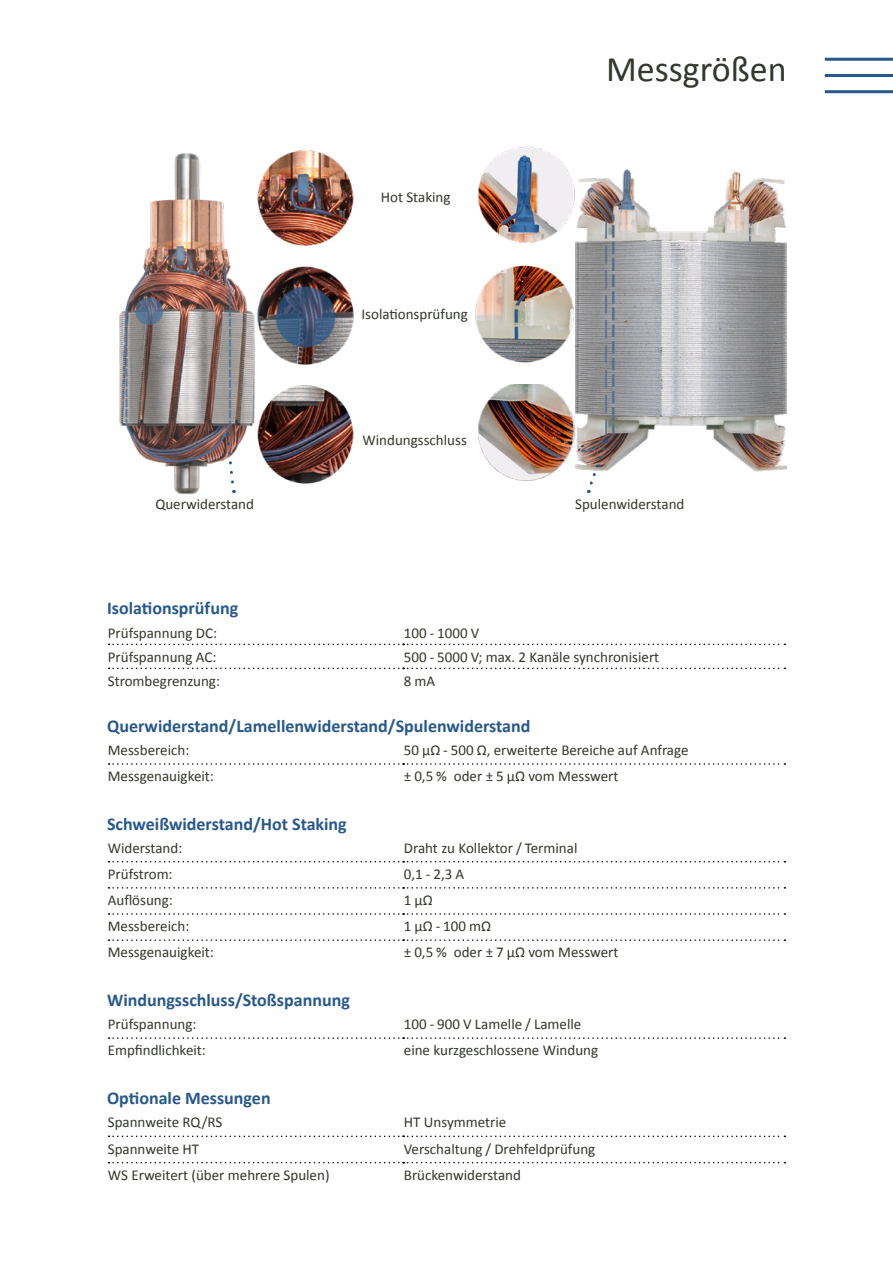
<style>
.page{position:relative;width:893px;height:1263px;background:#fff}
.page>*{position:absolute;margin:0;border:0;box-sizing:border-box;transform-origin:0 0}
.t1{font:36px "Calibri";color:#33382d}
.t2{font:700 18px "Calibri";color:#27588d}
.t3{font:15px "Calibri";color:#32372c}
</style>
<div class="page">
<svg style="left:109px;top:644px;width:676px;height:1px"></svg>
<svg style="left:109px;top:668px;width:676px;height:1px"></svg>
<svg style="left:109px;top:763px;width:676px;height:2px"></svg>
<img style="left:119px;top:153px;width:135px;height:342px">
<img style="left:575px;top:169px;width:212px;height:303px">
<img style="left:257px;top:385px;width:97px;height:99px">
<img style="left:257px;top:266px;width:97px;height:99px">
<img style="left:257px;top:150px;width:97px;height:96px">
<img style="left:478px;top:384px;width:97px;height:97px">
<img style="left:478px;top:146px;width:97px;height:97px">
<img style="left:476px;top:265px;width:98px;height:98px">
<svg style="left:109px;top:861px;width:676px;height:1px"></svg>
<svg style="left:109px;top:887px;width:676px;height:2px"></svg>
<svg style="left:109px;top:913px;width:676px;height:2px"></svg>
<svg style="left:109px;top:939px;width:676px;height:2px"></svg>
<svg style="left:109px;top:1135px;width:676px;height:2px"></svg>
<svg style="left:109px;top:1162px;width:676px;height:1px"></svg>
<svg style="left:109px;top:1037px;width:676px;height:2px"></svg>
<svg style="left:225px;top:433px;width:11px;height:60px"></svg>
<svg style="left:587px;top:440px;width:21px;height:53px"></svg>
<hr style="left:825px;top:74px;width:68px;height:3px;background:#27588d">
<hr style="left:825px;top:90px;width:68px;height:3px;background:#27588d">
<hr style="left:825px;top:58px;width:68px;height:3px;background:#27588d">
<p class="t3" style="left:381px;top:187px;width:71px">Hot Staking</p>
<p class="t3" style="left:361px;top:305px;width:108px">Isolationsprüfung</p>
<p class="t3" style="left:362px;top:430px;width:106px">Windungsschluss</p>
<h1 class="t1" style="left:606px;top:46px;width:182px">Messgrößen</h1>
<p class="t3" style="left:155px;top:495px;width:100px">Querwiderstand</p>
<p class="t3" style="left:575px;top:494px;width:111px">Spulenwiderstand</p>
<p class="t2" style="left:107px;top:597px;width:133px">Isolationsprüfung</p>
<p class="t3" style="left:108px;top:623px;width:111px">Prüfspannung DC:</p>
<p class="t3" style="left:404px;top:623px;width:77px">100 - 1000 V</p>
<p class="t3" style="left:108px;top:647px;width:110px">Prüfspannung AC:</p>
<p class="t3" style="left:404px;top:647px;width:257px">500 - 5000 V; max. 2 Kanäle synchronisiert</p>
<p class="t3" style="left:108px;top:671px;width:114px">Strombegrenzung:</p>
<p class="t3" style="left:404px;top:671px;width:33px">8 mA</p>
<p class="t2" style="left:107px;top:714px;width:425px">Querwiderstand/Lamellenwiderstand/Spulenwiderstand</p>
<p class="t3" style="left:108px;top:741px;width:83px">Messbereich:</p>
<p class="t3" style="left:404px;top:741px;width:286px">50 μΩ - 500 Ω, erweiterte Bereiche auf Anfrage</p>
<p class="t3" style="left:108px;top:767px;width:108px">Messgenauigkeit:</p>
<p class="t3" style="left:404px;top:767px;width:216px">± 0,5 % oder ± 5 μΩ vom Messwert</p>
<p class="t2" style="left:107px;top:812px;width:241px">Schweißwiderstand/Hot Staking</p>
<p class="t3" style="left:108px;top:838px;width:76px">Widerstand:</p>
<p class="t3" style="left:404px;top:838px;width:175px">Draht zu Kollektor / Terminal</p>
<p class="t3" style="left:108px;top:864px;width:66px">Prüfstrom:</p>
<p class="t3" style="left:404px;top:864px;width:62px">0,1 - 2,3 A</p>
<p class="t3" style="left:108px;top:891px;width:67px">Auflösung:</p>
<p class="t3" style="left:404px;top:891px;width:30px">1 μΩ</p>
<p class="t3" style="left:108px;top:917px;width:83px">Messbereich:</p>
<p class="t3" style="left:404px;top:917px;width:89px">1 μΩ - 100 mΩ</p>
<p class="t3" style="left:108px;top:943px;width:108px">Messgenauigkeit:</p>
<p class="t3" style="left:404px;top:943px;width:216px">± 0,5 % oder ± 7 μΩ vom Messwert</p>
<p class="t2" style="left:107px;top:988px;width:244px">Windungsschluss/Stoßspannung</p>
<p class="t3" style="left:108px;top:1014px;width:90px">Prüfspannung:</p>
<p class="t3" style="left:404px;top:1014px;width:179px">100 - 900 V Lamelle / Lamelle</p>
<p class="t3" style="left:108px;top:1041px;width:100px">Empfindlichkeit:</p>
<p class="t3" style="left:404px;top:1041px;width:196px">eine kurzgeschlossene Windung</p>
<p class="t2" style="left:107px;top:1086px;width:165px">Optionale Messungen</p>
<p class="t3" style="left:108px;top:1113px;width:116px">Spannweite RQ/RS</p>
<p class="t3" style="left:404px;top:1113px;width:104px">HT Unsymmetrie</p>
<p class="t3" style="left:108px;top:1139px;width:93px">Spannweite HT</p>
<p class="t3" style="left:404px;top:1139px;width:193px">Verschaltung / Drehfeldprüfung</p>
<p class="t3" style="left:108px;top:1165px;width:223px">WS Erweitert (über mehrere Spulen)</p>
<p class="t3" style="left:404px;top:1165px;width:119px">Brückenwiderstand</p>
</div>
